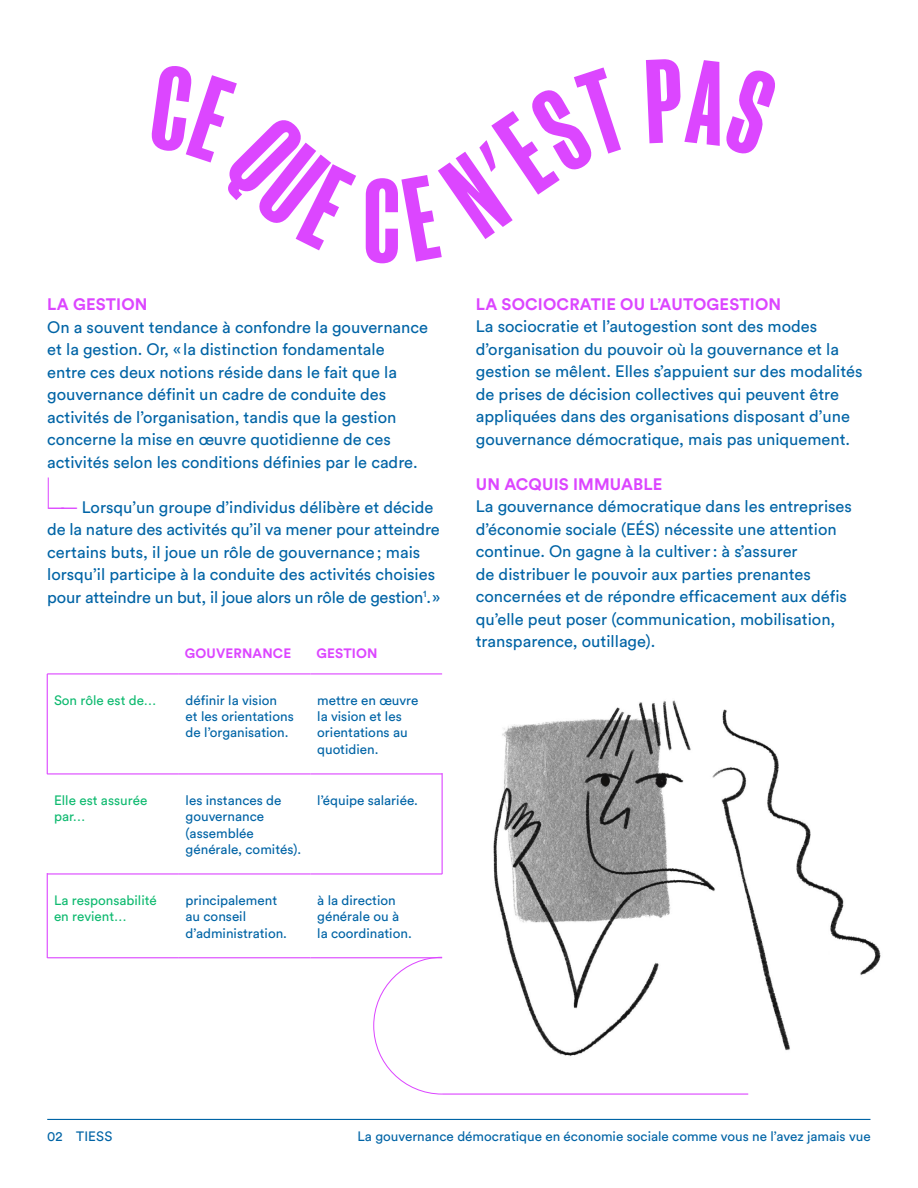
<style>
.page{position:relative;width:918px;height:1188px;background:#fff}
.page>*{position:absolute;margin:0;border:0;box-sizing:border-box;transform-origin:0 0}
.t1{font:16.5px/22.5px "Circular Std";color:#0064a6}
.t2{font:700 16.5px "Circular Std";letter-spacing:.01em;color:#dc46ff}
.t3{font:13.5px/16.2px "Circular Std";color:#0064a6}
.t4{font:13.5px/16.2px "Circular Std";color:#0fba70}
.t5{font:700 13.5px "Circular Std";letter-spacing:.01em;color:#dc46ff}
.s1{color:#dc46ff}
</style>
<div class="page">
<hr style="left:47px;top:1119px;width:823px;height:1px;background:#0064a6">
<img style="left:493px;top:700px;width:388px;height:356px">
<svg style="left:640px;top:1022px;width:107px;height:34px"></svg>
<hr style="left:47px;top:673px;width:132px;height:1px;background:#dc46ff">
<hr style="left:179px;top:673px;width:131px;height:1px;background:#dc46ff">
<hr style="left:310px;top:673px;width:132px;height:1px;background:#dc46ff">
<hr style="left:47px;top:773px;width:132px;height:2px;background:#dc46ff">
<hr style="left:179px;top:773px;width:131px;height:2px;background:#dc46ff">
<hr style="left:310px;top:773px;width:132px;height:2px;background:#dc46ff">
<hr style="left:47px;top:873px;width:132px;height:2px;background:#dc46ff">
<hr style="left:179px;top:873px;width:131px;height:2px;background:#dc46ff">
<hr style="left:310px;top:873px;width:132px;height:2px;background:#dc46ff">
<hr style="left:47px;top:957px;width:132px;height:1px;background:#dc46ff">
<hr style="left:179px;top:957px;width:131px;height:1px;background:#dc46ff">
<hr style="left:310px;top:957px;width:132px;height:1px;background:#dc46ff">
<hr style="left:442px;top:1093px;width:306px;height:2px;background:#dc46ff">
<svg style="left:373px;top:956px;width:70px;height:139px"></svg>
<svg style="left:151px;top:66px;width:205px;height:184px"></svg>
<svg style="left:646px;top:59px;width:129px;height:95px"></svg>
<hr style="left:47px;top:674px;width:1px;height:100px;background:#dc46ff">
<hr style="left:442px;top:773px;width:1px;height:101px;background:#dc46ff">
<hr style="left:47px;top:873px;width:1px;height:85px;background:#dc46ff">
<hr style="left:48px;top:478px;width:1px;height:31px;background:#dc46ff">
<svg style="left:366px;top:67px;width:255px;height:196px"></svg>
<p class="t2" style="left:47px;top:294px;width:102px">LA GESTION</p>
<p class="t1" style="left:47px;top:316px;width:382px">On a souvent tendance à confondre la gouvernance et la gestion. Or, « la distinction fondamentale<br>entre ces deux notions réside dans le fait que la gouvernance définit un cadre de conduite des activités de l’organisation, tandis que la gestion concerne la mise en œuvre quotidienne de ces activités selon les conditions définies par le cadre.</p>
<p class="t1" style="left:47px;top:496px;width:395px"><span class="s1">——</span> Lorsqu’un groupe d’individus délibère et décide de la nature des activités qu’il va mener pour atteindre certains buts, il joue un rôle de gouvernance; mais lorsqu’il participe à la conduite des activités choisies pour atteindre un but, il joue alors un rôle de gestion<sup>1</sup>.»</p>
<p class="t5" style="left:185px;top:644px;width:108px">GOUVERNANCE</p>
<p class="t5" style="left:317px;top:644px;width:63px">GESTION</p>
<p class="t4" style="left:54px;top:692px;width:104px">Son rôle est de…</p>
<p class="t3" style="left:186px;top:692px;width:110px">définir la vision<br>et les orientations de l’organisation.</p>
<p class="t3" style="left:317px;top:692px;width:103px">mettre en œuvre la vision et les orientations au quotidien.</p>
<p class="t4" style="left:54px;top:792px;width:95px">Elle est assurée par…</p>
<p class="t3" style="left:186px;top:792px;width:117px">les instances de gouvernance (assemblée générale, comités).</p>
<p class="t3" style="left:317px;top:792px;width:102px">l’équipe salariée.</p>
<p class="t4" style="left:54px;top:892px;width:104px">La responsabilité en revient…</p>
<p class="t3" style="left:186px;top:892px;width:103px">principalement au conseil d’administration.</p>
<p class="t3" style="left:317px;top:892px;width:96px">à la direction générale ou à la coordination.</p>
<p class="t2" style="left:476px;top:293px;width:307px">LA SOCIOCRATIE OU L’AUTOGESTION</p>
<p class="t1" style="left:476px;top:315px;width:388px">La sociocratie et l’autogestion sont des modes d’organisation du pouvoir où la gouvernance et la gestion se mêlent. Elles s’appuient sur des modalités de prises de décision collectives qui peuvent être appliquées dans des organisations disposant d’une gouvernance démocratique, mais pas uniquement.</p>
<p class="t2" style="left:476px;top:473px;width:188px">UN ACQUIS IMMUABLE</p>
<p class="t1" style="left:476px;top:495px;width:378px">La gouvernance démocratique dans les entreprises d’économie sociale (EÉS) nécessite une attention continue. On gagne à la cultiver: à s’assurer<br>de distribuer le pouvoir aux parties prenantes concernées et de répondre efficacement aux défis qu’elle peut poser (communication, mobilisation, transparence, outillage).</p>
<p class="t3" style="left:47px;top:1128px;width:67px">02 TIESS</p>
<p class="t3" style="left:358px;top:1128px;width:515px">La gouvernance démocratique en économie sociale comme vous ne l’avez jamais vue</p>
</div>
